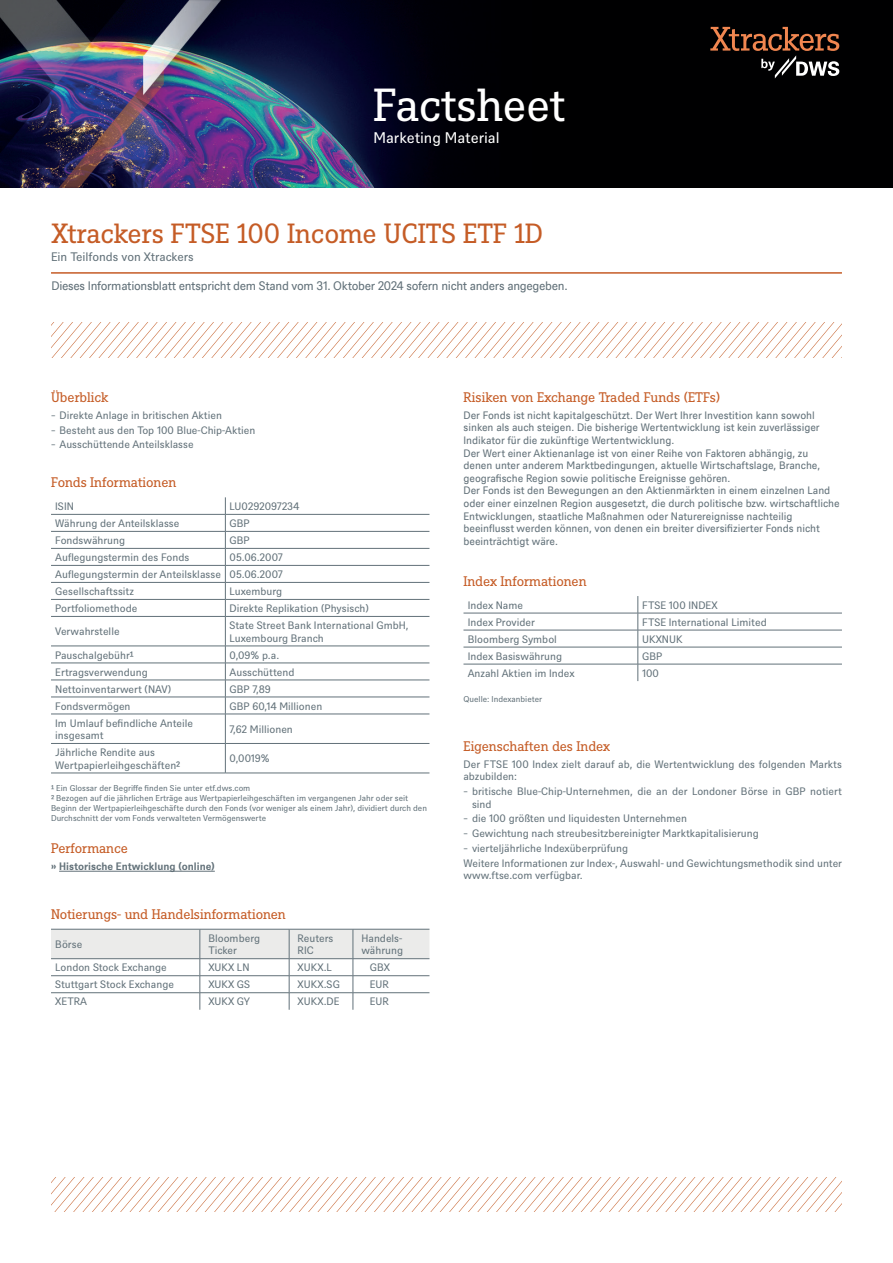
<style>
.page{position:relative;width:893px;height:1263px;background:#fff}
.page>*{position:absolute;margin:0;border:0;box-sizing:border-box;transform-origin:0 0}
.t1{font:45px "DWS Slab";letter-spacing:-.01em;color:#fff}
.t2{font:27px "DWS Slab";color:#c55c26}
.t3{font:15px "DWS Sans";color:#fff}
.t4{font:13.5px "DWS Slab";letter-spacing:-.01em;color:#c55c26}
.t5{font:12px "DWS Sans TT";letter-spacing:-.025em;color:#627179}
.t6{font:12px "DWS Sans";color:#627179}
.t7{font:10.5px/12.6px "DWS Sans";color:#627179}
.t8{font:10.5px/12.6px "DWS Sans TT";letter-spacing:-.005em;color:#627179}
.t9{font:700 10.5px "DWS Sans";color:#627179}
.t10{font:8.25px/9.9px "DWS Sans";color:#627179}
</style>
<div class="page">
<hr style="left:59px;top:871px;width:156px;height:1px;background:#627179">
<hr style="left:51px;top:514px;width:174px;height:1px;background:#627179">
<hr style="left:225px;top:514px;width:204px;height:1px;background:#627179">
<hr style="left:51px;top:531px;width:174px;height:1px;background:#627179">
<hr style="left:225px;top:531px;width:204px;height:1px;background:#627179">
<hr style="left:51px;top:548px;width:174px;height:1px;background:#627179">
<hr style="left:225px;top:548px;width:204px;height:1px;background:#627179">
<hr style="left:51px;top:565px;width:174px;height:1px;background:#627179">
<hr style="left:225px;top:565px;width:204px;height:1px;background:#627179">
<hr style="left:51px;top:582px;width:174px;height:1px;background:#627179">
<hr style="left:225px;top:582px;width:204px;height:1px;background:#627179">
<hr style="left:51px;top:599px;width:174px;height:1px;background:#627179">
<hr style="left:225px;top:599px;width:204px;height:1px;background:#627179">
<hr style="left:51px;top:616px;width:174px;height:1px;background:#627179">
<hr style="left:225px;top:616px;width:204px;height:1px;background:#627179">
<hr style="left:51px;top:646px;width:174px;height:1px;background:#627179">
<hr style="left:225px;top:646px;width:204px;height:1px;background:#627179">
<hr style="left:51px;top:663px;width:174px;height:1px;background:#627179">
<hr style="left:225px;top:663px;width:204px;height:1px;background:#627179">
<hr style="left:51px;top:680px;width:174px;height:1px;background:#627179">
<hr style="left:51px;top:697px;width:174px;height:1px;background:#627179">
<hr style="left:51px;top:714px;width:174px;height:1px;background:#627179">
<hr style="left:51px;top:743px;width:174px;height:1px;background:#627179">
<hr style="left:51px;top:773px;width:174px;height:1px;background:#627179">
<hr style="left:225px;top:773px;width:204px;height:1px;background:#627179">
<hr style="left:225px;top:680px;width:204px;height:1px;background:#627179">
<hr style="left:225px;top:697px;width:204px;height:1px;background:#627179">
<hr style="left:225px;top:714px;width:204px;height:1px;background:#627179">
<hr style="left:225px;top:743px;width:204px;height:1px;background:#627179">
<svg style="left:225px;top:497px;width:1px;height:276px"></svg>
<svg style="left:51px;top:929px;width:378px;height:81px"></svg>
<hr style="left:463px;top:613px;width:175px;height:1px;background:#627179">
<hr style="left:638px;top:613px;width:204px;height:1px;background:#627179">
<hr style="left:463px;top:630px;width:175px;height:1px;background:#627179">
<hr style="left:638px;top:630px;width:204px;height:1px;background:#627179">
<hr style="left:463px;top:647px;width:175px;height:1px;background:#627179">
<hr style="left:638px;top:647px;width:204px;height:1px;background:#627179">
<hr style="left:463px;top:664px;width:175px;height:1px;background:#627179">
<hr style="left:638px;top:664px;width:204px;height:1px;background:#627179">
<svg style="left:638px;top:596px;width:1px;height:85px"></svg>
<hr style="left:51px;top:272px;width:791px;height:2px;background:#c55c26">
<svg style="left:52px;top:322px;width:790px;height:35px"></svg>
<img style="left:0;top:0;width:893px;height:188px">
<svg style="left:710px;top:27px;width:129px;height:51px;background:#3a2921"></svg>
<svg style="left:51px;top:1177px;width:791px;height:35px"></svg>
<h1 class="t1" style="left:373px;top:74px;width:193px">Factsheet</h1>
<h3 class="t3" style="left:373px;top:127px;width:128px">Marketing Material</h3>
<h2 class="t2" style="left:51px;top:215px;width:493px">Xtrackers FTSE 100 Income UCITS ETF 1D</h2>
<p class="t6" style="left:51px;top:249px;width:144px">Ein Teilfonds von Xtrackers</p>
<p class="t5" style="left:51px;top:278px;width:518px">Dieses Informationsblatt entspricht dem Stand vom 31. Oktober 2024 sofern nicht anders angegeben.</p>
<p class="t4" style="left:51px;top:388px;width:59px">Überblick</p>
<p class="t7" style="left:51px;top:407px;width:206px;line-height:14.7px">̵ Direkte Anlage in britischen Aktien<br>̵ Besteht aus den Top 100 Blue-Chip-Aktien ̵ Ausschüttende Anteilsklasse</p>
<p class="t4" style="left:51px;top:473px;width:127px">Fonds Informationen</p>
<p class="t7" style="left:55px;top:499px;width:20px">ISIN</p>
<p class="t7" style="left:230px;top:499px;width:71px">LU0292097234</p>
<p class="t7" style="left:55px;top:516px;width:126px">Währung der Anteilsklasse</p>
<p class="t7" style="left:230px;top:516px;width:22px">GBP</p>
<p class="t7" style="left:55px;top:533px;width:71px">Fondswährung</p>
<p class="t7" style="left:230px;top:533px;width:22px">GBP</p>
<p class="t7" style="left:55px;top:550px;width:136px">Auflegungstermin des Fonds</p>
<p class="t7" style="left:55px;top:548px;width:229px;line-height:17px;text-align:justify;text-indent:174px">05.06.2007<br>Auflegungstermin der Anteilsklasse 05.06.2007<br>Gesellschaftssitz</p>
<p class="t7" style="left:230px;top:584px;width:54px">Luxemburg</p>
<p class="t7" style="left:55px;top:601px;width:84px">Portfoliomethode</p>
<p class="t7" style="left:230px;top:601px;width:141px">Direkte Replikation (Physisch)</p>
<p class="t7" style="left:55px;top:625px;width:66px">Verwahrstelle</p>
<p class="t7" style="left:230px;top:618px;width:181px">State Street Bank International GmbH,<br>Luxembourg Branch</p>
<p class="t7" style="left:55px;top:648px;width:80px">Pauschalgebühr¹</p>
<p class="t7" style="left:230px;top:648px;width:51px">0,09% p.a.</p>
<p class="t7" style="left:55px;top:665px;width:94px">Ertragsverwendung</p>
<p class="t7" style="left:230px;top:665px;width:66px">Ausschüttend</p>
<p class="t7" style="left:55px;top:682px;width:117px">Nettoinventarwert (NAV)</p>
<p class="t7" style="left:230px;top:682px;width:43px">GBP 7,89</p>
<p class="t7" style="left:55px;top:699px;width:77px">Fondsvermögen</p>
<p class="t7" style="left:230px;top:699px;width:94px">GBP 60,14 Millionen</p>
<p class="t7" style="left:55px;top:716px;width:139px">Im Umlauf befindliche Anteile insgesamt</p>
<p class="t7" style="left:230px;top:722px;width:65px">7,62 Millionen</p>
<p class="t7" style="left:55px;top:745px;width:127px">Jährliche Rendite aus<br>Wertpapierleihgeschäften²</p>
<p class="t7" style="left:230px;top:752px;width:42px">0,0019%</p>
<p class="t10" style="left:51px;top:783px;width:377px">¹ Ein Glossar der Begriffe finden Sie unter etf.dws.com<br>² Bezogen auf die jährlichen Erträge aus Wertpapierleihgeschäften im vergangenen Jahr oder seit Beginn der Wertpapierleihgeschäfte durch den Fonds (vor weniger als einem Jahr), dividiert durch den Durchschnitt der vom Fonds verwalteten Vermögenswerte</p>
<p class="t4" style="left:51px;top:839px;width:78px">Performance</p>
<p class="t9" style="left:51px;top:859px;width:165px">» Historische Entwicklung (online)</p>
<p class="t4" style="left:51px;top:905px;width:236px">Notierungs- und Handelsinformationen</p>
<p class="t7" style="left:55px;top:937px;width:29px">Börse</p>
<p class="t7" style="left:208px;top:931px;width:53px">Bloomberg<br>Ticker</p>
<p class="t7" style="left:298px;top:931px;width:37px">Reuters<br>RIC</p>
<p class="t7" style="left:361px;top:931px;width:43px">Handels&shy;währung</p>
<p class="t7" style="left:55px;top:961px;width:113px">London Stock Exchange</p>
<p class="t7" style="left:208px;top:961px;width:43px">XUKX LN</p>
<p class="t7" style="left:298px;top:961px;width:36px">XUKX.L</p>
<p class="t7" style="left:370px;top:961px;width:22px">GBX</p>
<p class="t7" style="left:55px;top:978px;width:120px">Stuttgart Stock Exchange</p>
<p class="t7" style="left:208px;top:978px;width:43px">XUKX GS</p>
<p class="t7" style="left:298px;top:978px;width:44px">XUKX.SG</p>
<p class="t7" style="left:370px;top:978px;width:20px">EUR</p>
<p class="t7" style="left:55px;top:995px;width:33px">XETRA</p>
<p class="t7" style="left:208px;top:995px;width:43px">XUKX GY</p>
<p class="t7" style="left:298px;top:995px;width:43px">XUKX.DE</p>
<p class="t7" style="left:370px;top:995px;width:20px">EUR</p>
<p class="t4" style="left:463px;top:388px;width:258px">Risiken von Exchange Traded Funds (ETFs)</p>
<p class="t8" style="left:463px;top:408px;width:378px">Der Fonds ist nicht kapitalgeschützt. Der Wert Ihrer Investition kann sowohl sinken als auch steigen. Die bisherige Wertentwicklung ist kein zuverlässiger Indikator für die zukünftige Wertentwicklung.<br>Der Wert einer Aktienanlage ist von einer Reihe von Faktoren abhängig, zu denen unter anderem Marktbedingungen, aktuelle Wirtschaftslage, Branche, geografische Region sowie politische Ereignisse gehören.<br>Der Fonds ist den Bewegungen an den Aktienmärkten in einem einzelnen Land oder einer einzelnen Region ausgesetzt, die durch politische bzw. wirtschaftliche Entwicklungen, staatliche Maßnahmen oder Naturereignisse nachteilig beeinflusst werden können, von denen ein breiter diversifizierter Fonds nicht beeinträchtigt wäre.</p>
<p class="t4" style="left:463px;top:572px;width:125px">Index Informationen</p>
<p class="t7" style="left:468px;top:598px;width:57px">Index Name</p>
<p class="t7" style="left:642px;top:598px;width:77px">FTSE 100 INDEX</p>
<p class="t7" style="left:468px;top:615px;width:69px">Index Provider</p>
<p class="t7" style="left:642px;top:615px;width:126px">FTSE International Limited</p>
<p class="t7" style="left:468px;top:632px;width:91px">Bloomberg Symbol</p>
<p class="t7" style="left:642px;top:632px;width:42px">UKXNUK</p>
<p class="t7" style="left:468px;top:649px;width:96px">Index Basiswährung</p>
<p class="t7" style="left:642px;top:649px;width:22px">GBP</p>
<p class="t7" style="left:468px;top:666px;width:108px">Anzahl Aktien im Index</p>
<p class="t7" style="left:642px;top:666px;width:18px">100</p>
<p class="t10" style="left:463px;top:693px;width:80px">Quelle: Indexanbieter</p>
<p class="t4" style="left:463px;top:737px;width:148px">Eigenschaften des Index</p>
<p class="t7" style="left:463px;top:757px;width:380px">Der FTSE 100 Index zielt darauf ab, die Wertentwicklung des folgenden Markts abzubilden:</p>
<p class="t7" style="left:472px;top:784px;width:372px;text-indent:-9px">̵ britische Blue-Chip-Unternehmen, die an der Londoner Börse in GBP notiert sind</p>
<p class="t7" style="left:463px;top:811px;width:380px;line-height:14.7px">̵ die 100 größten und liquidesten Unternehmen<br>̵ Gewichtung nach streubesitzbereinigter Marktkapitalisierung<br>̵ vierteljährliche Indexüberprüfung<br>Weitere Informationen zur Index-, Auswahl- und Gewichtungsmethodik sind unter</p>
<p class="t7" style="left:463px;top:868px;width:121px">www.ftse.com verfügbar.</p>
</div>
